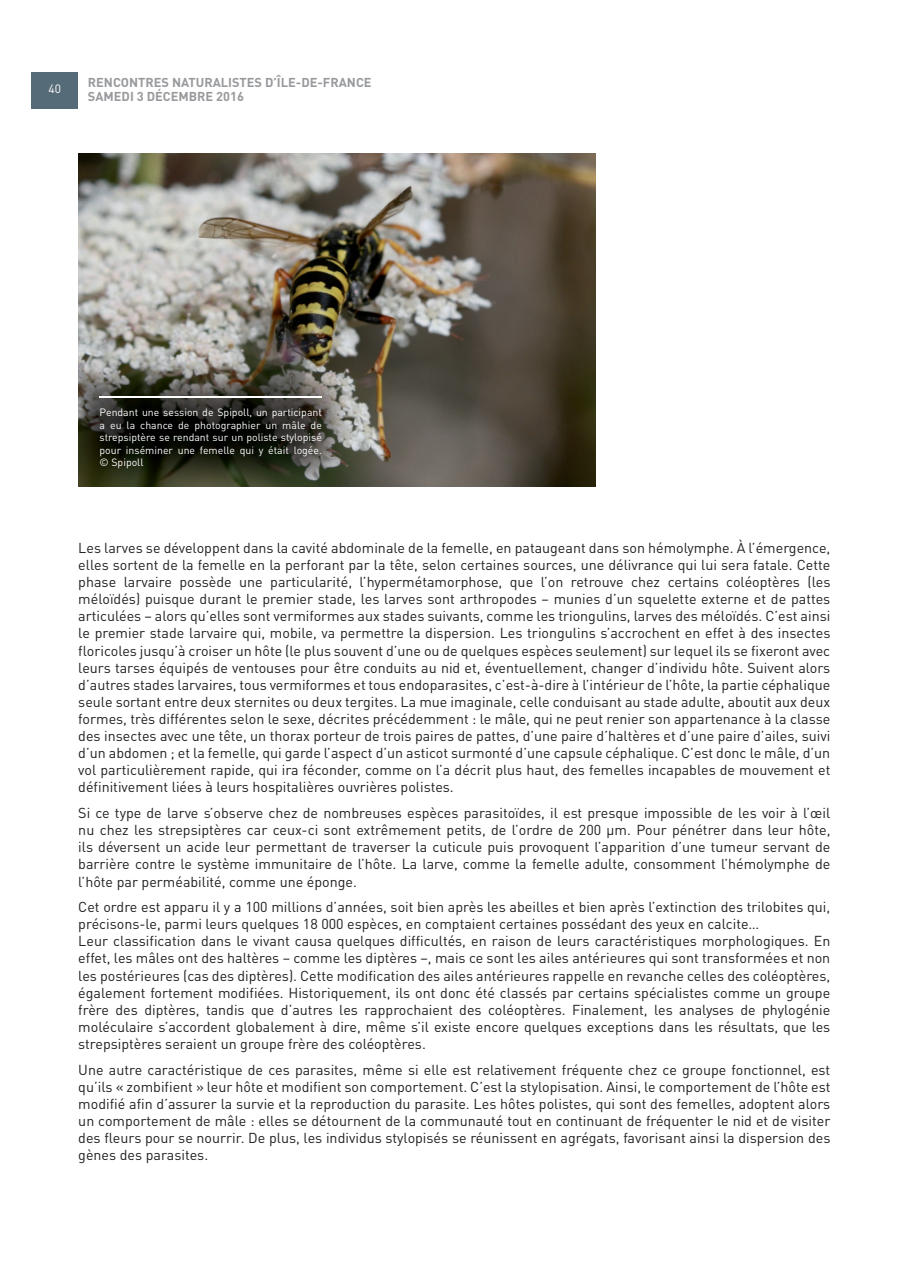
<style>
.page{position:relative;width:897px;height:1267px;background:#fff}
.page>*{position:absolute;margin:0;border:0;box-sizing:border-box;transform-origin:0 0}
.t1{font:14.25px/17.1px "DINOT";color:#231f20;text-align:justify}
.t2{font:700 12.75px/13.5px "DIN";color:#97999c}
.t3{font:12px "DIN";color:#fff}
.t4{font:10.5px/12.6px "DINOT";color:#fff;text-align:justify}
</style>
<div class="page">
<div style="left:32px;top:72px;width:46px;height:36px;background:#556b77"></div>
<img style="left:78px;top:154px;width:517px;height:332px">
<hr style="left:100px;top:396px;width:222px;height:1px;background:#fff">
<p class="t3" style="left:49px;top:81px;width:14px">40</p>
<p class="t2" style="left:88px;top:75px;width:285px">RENCONTRES NATURALISTES D’ÎLE-DE-FRANCE<br>SAMEDI 3 DÉCEMBRE 2016</p>
<p class="t4" style="left:100px;top:406px;width:224px">Pendant une session de Spipoll, un participant a eu la chance de photographier un mâle de strepsiptère se rendant sur un poliste stylopisé pour inséminer une femelle qui y était logée. © Spipoll</p>
<p class="t1" style="left:78px;top:539px;width:753px">Les larves se développent dans la cavité abdominale de la femelle, en pataugeant dans son hémolymphe. À l’émergence, elles sortent de la femelle en la perforant par la tête, selon certaines sources, une délivrance qui lui sera fatale. Cette phase larvaire possède une particularité, l’hypermétamorphose, que l’on retrouve chez certains coléoptères (les méloïdés) puisque durant le premier stade, les larves sont arthropodes – munies d’un squelette externe et de pattes articulées – alors qu’elles sont vermiformes aux stades suivants, comme les triongulins, larves des méloïdés. C’est ainsi le premier stade larvaire qui, mobile, va permettre la dispersion. Les triongulins s’accrochent en effet à des insectes floricoles jusqu’à croiser un hôte (le plus souvent d’une ou de quelques espèces seulement) sur lequel ils se fixeront avec leurs tarses équipés de ventouses pour être conduits au nid et, éventuellement, changer d’individu hôte. Suivent alors d’autres stades larvaires, tous vermiformes et tous endoparasites, c’est-à-dire à l’intérieur de l’hôte, la partie céphalique seule sortant entre deux sternites ou deux tergites. La mue imaginale, celle conduisant au stade adulte, aboutit aux deux formes, très différentes selon le sexe, décrites précédemment : le mâle, qui ne peut renier son appartenance à la classe des insectes avec une tête, un thorax porteur de trois paires de pattes, d’une paire d’haltères et d’une paire d’ailes, suivi d’un abdomen ; et la femelle, qui garde l’aspect d’un asticot surmonté d’une capsule céphalique. C’est donc le mâle, d’un vol particulièrement rapide, qui ira féconder, comme on l’a décrit plus haut, des femelles incapables de mouvement et définitivement liées à leurs hospitalières ouvrières polistes.</p>
<p class="t1" style="left:78px;top:804px;width:753px">Si ce type de larve s’observe chez de nombreuses espèces parasitoïdes, il est presque impossible de les voir à l’œil nu chez les strepsiptères car ceux-ci sont extrêmement petits, de l’ordre de 200 µm. Pour pénétrer dans leur hôte, ils déversent un acide leur permettant de traverser la cuticule puis provoquent l’apparition d’une tumeur servant de barrière contre le système immunitaire de l’hôte. La larve, comme la femelle adulte, consomment l’hémolymphe de l’hôte par perméabilité, comme une éponge.</p>
<p class="t1" style="left:78px;top:898px;width:753px;text-align:left">Cet ordre est apparu il y a 100 millions d’années, soit bien après les abeilles et bien après l’extinction des trilobites qui, précisons-le, parmi leurs quelques 18 000 espèces, en comptaient certaines possédant des yeux en calcite…<br>Leur classification dans le vivant causa quelques difficultés, en raison de leurs caractéristiques morphologiques. En effet, les mâles ont des haltères – comme les diptères –, mais ce sont les ailes antérieures qui sont transformées et non les postérieures (cas des diptères). Cette modification des ailes antérieures rappelle en revanche celles des coléoptères, également fortement modifiées. Historiquement, ils ont donc été classés par certains spécialistes comme un groupe frère des diptères, tandis que d’autres les rapprochaient des coléoptères. Finalement, les analyses de phylogénie moléculaire s’accordent globalement à dire, même s’il existe encore quelques exceptions dans les résultats, que les strepsiptères seraient un groupe frère des coléoptères.</p>
<p class="t1" style="left:78px;top:1060px;width:753px">Une autre caractéristique de ces parasites, même si elle est relativement fréquente chez ce groupe fonctionnel, est qu’ils « zombifient » leur hôte et modifient son comportement. C’est la stylopisation. Ainsi, le comportement de l’hôte est modifié afin d’assurer la survie et la reproduction du parasite. Les hôtes polistes, qui sont des femelles, adoptent alors un comportement de mâle : elles se détournent de la communauté tout en continuant de fréquenter le nid et de visiter des fleurs pour se nourrir. De plus, les individus stylopisés se réunissent en agrégats, favorisant ainsi la dispersion des gènes des parasites.</p>
</div>
